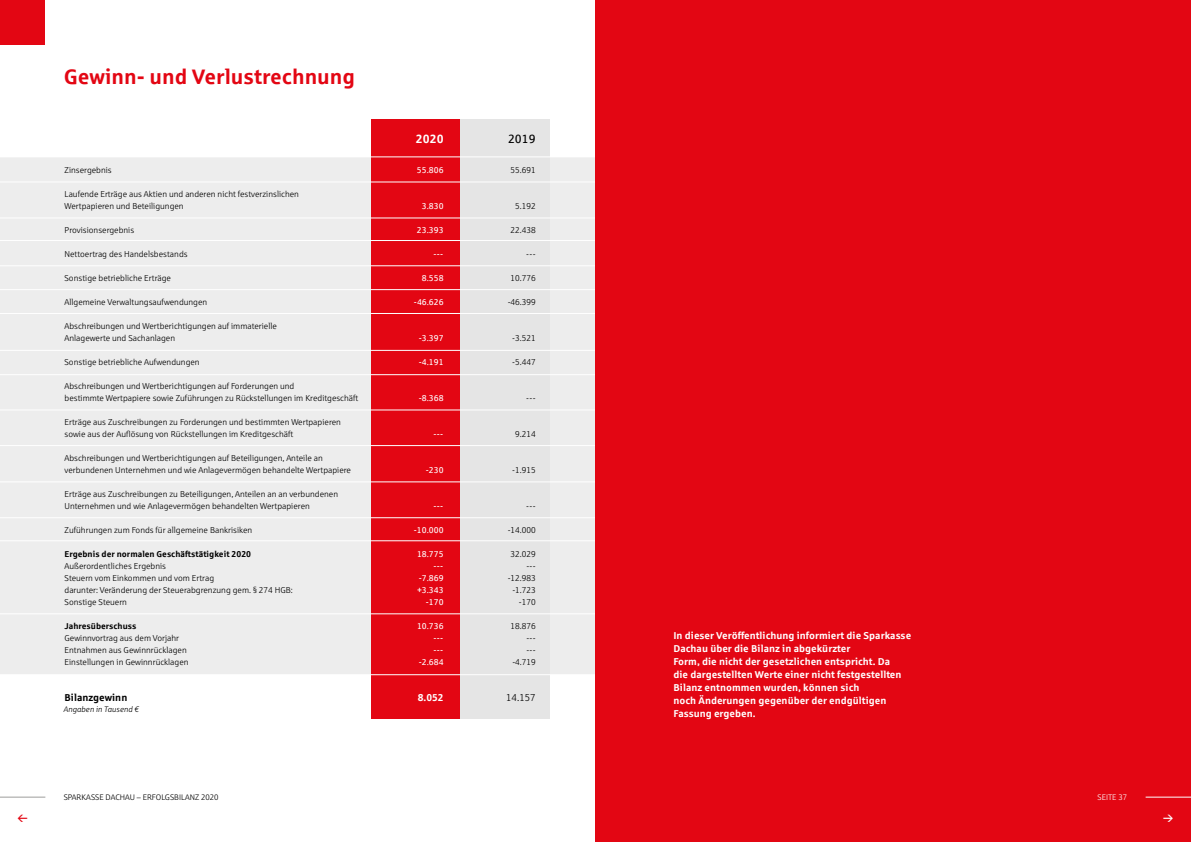
<style>
.page{position:relative;width:1191px;height:842px;background:#fff}
.page>*{position:absolute;margin:0;border:0;box-sizing:border-box;transform-origin:0 0}
.t1{font:700 21px "Sparkasse Rg";color:#e30613}
.t2{font:700 12px "Sparkasse Rg";color:#fff}
.t3{font:12px "Sparkasse Rg";color:#000}
.t4{font:700 10px/13px "Sparkasse Rg";color:#fff}
.t5{font:700 10px "Sparkasse Rg";color:#000}
.t6{font:10px "Sparkasse Lt";color:#000}
.t7{font:8.5px/12px "Sparkasse Lt";color:#000}
.t8{font:8.5px "Sparkasse Rg";color:#fff}
.t9{font:700 8.5px "Sparkasse Rg";color:#000}
.t10{font:8px "Sparkasse Lt";color:#000}
.t11{font:italic 8px "Sparkasse Lt";color:#000}
.t12{font:8px "Sparkasse Lt";color:#fff}
</style>
<div class="page">
<div style="left:0;top:0;width:45px;height:45px;background:#e30613"></div>
<hr style="left:0;top:797px;width:45px;height:1px;background:#9d9d9c">
<div style="left:0;top:157px;width:604px;height:518px;background:#ededed"></div>
<div style="left:431px;top:119px;width:119px;height:599px;background:#e5e5e5"></div>
<div style="left:371px;top:119px;width:88px;height:599px;background:#e30613"></div>
<hr style="left:0;top:156px;width:595px;height:1px;background:#fff">
<hr style="left:0;top:218px;width:604px;height:1px;background:#fff">
<hr style="left:0;top:266px;width:604px;height:1px;background:#fff">
<hr style="left:0;top:350px;width:604px;height:1px;background:#fff">
<hr style="left:0;top:410px;width:604px;height:1px;background:#fff">
<hr style="left:0;top:482px;width:604px;height:1px;background:#fff">
<hr style="left:0;top:289px;width:604px;height:1px;background:#fff">
<hr style="left:0;top:374px;width:604px;height:1px;background:#fff">
<hr style="left:0;top:240px;width:604px;height:1px;background:#fff">
<hr style="left:0;top:313px;width:604px;height:1px;background:#fff">
<hr style="left:0;top:445px;width:604px;height:1px;background:#fff">
<hr style="left:0;top:517px;width:604px;height:1px;background:#fff">
<hr style="left:0;top:540px;width:604px;height:1px;background:#fff">
<hr style="left:0;top:614px;width:604px;height:1px;background:#fff">
<hr style="left:0;top:674px;width:604px;height:1px;background:#fff">
<hr style="left:0;top:182px;width:604px;height:1px;background:#fff">
<div style="left:595px;top:0;width:596px;height:842px;background:#e30613"></div>
<hr style="left:1145px;top:797px;width:46px;height:1px;background:#fff">
<h1 class="t1" style="left:64px;top:63px;width:293px">Gewinn- und Verlustrechnung</h1>
<h2 class="t2" style="left:416px;top:131px;width:29px">2020</h2>
<h2 class="t3" style="left:508px;top:131px;width:29px">2019</h2>
<p class="t7" style="left:65px;top:163px;width:49px">Zinsergebnis</p>
<p class="t8" style="left:417px;top:164px;width:28px">55.806</p>
<p class="t7" style="left:510px;top:163px;width:27px">55.691</p>
<p class="t7" style="left:65px;top:187px;width:236px">Laufende Erträge aus Aktien und anderen nicht festverzinslichen<br>Wertpapieren und Beteiligungen</p>
<p class="t8" style="left:422px;top:200px;width:23px">3.830</p>
<p class="t7" style="left:515px;top:199px;width:22px">5.192</p>
<p class="t7" style="left:65px;top:223px;width:71px">Provisionsergebnis</p>
<p class="t8" style="left:417px;top:224px;width:28px">23.393</p>
<p class="t7" style="left:510px;top:223px;width:27px">22.438</p>
<p class="t7" style="left:65px;top:247px;width:125px">Nettoertrag des Handelsbestands</p>
<p class="t8" style="left:433px;top:248px;width:11px">---</p>
<p class="t7" style="left:526px;top:247px;width:11px">---</p>
<p class="t7" style="left:65px;top:271px;width:108px">Sonstige betriebliche Erträge</p>
<p class="t8" style="left:422px;top:272px;width:23px">8.558</p>
<p class="t7" style="left:510px;top:271px;width:27px">10.776</p>
<p class="t7" style="left:65px;top:295px;width:144px">Allgemeine Verwaltungsaufwendungen</p>
<p class="t8" style="left:414px;top:296px;width:31px">-46.626</p>
<p class="t7" style="left:508px;top:295px;width:30px">-46.399</p>
<p class="t7" style="left:65px;top:319px;width:214px">Abschreibungen und Wertberichtigungen auf immaterielle<br>Anlagewerte und Sachanlagen</p>
<p class="t8" style="left:419px;top:332px;width:26px">-3.397</p>
<p class="t7" style="left:512px;top:331px;width:25px">-3.521</p>
<p class="t7" style="left:65px;top:355px;width:137px">Sonstige betriebliche Aufwendungen</p>
<p class="t8" style="left:419px;top:356px;width:26px">-4.191</p>
<p class="t7" style="left:512px;top:355px;width:25px">-5.447</p>
<p class="t7" style="left:65px;top:380px;width:295px">Abschreibungen und Wertberichtigungen auf Forderungen und<br>bestimmte Wertpapiere sowie Zuführungen zu Rückstellungen im Kreditgeschäft</p>
<p class="t8" style="left:419px;top:392px;width:26px">-8.368</p>
<p class="t7" style="left:526px;top:392px;width:11px">---</p>
<p class="t7" style="left:65px;top:416px;width:278px">Erträge aus Zuschreibungen zu Forderungen und bestimmten Wertpapieren sowie aus der Auflösung von Rückstellungen im Kreditgeschäft</p>
<p class="t7" style="left:65px;top:452px;width:288px">Abschreibungen und Wertberichtigungen auf Beteiligungen, Anteile an verbundenen Unternehmen und wie Anlagevermögen behandelte Wertpapiere</p>
<p class="t7" style="left:65px;top:488px;width:275px">Erträge aus Zuschreibungen zu Beteiligungen, Anteilen an an verbundenen<br>Unternehmen und wie Anlagevermögen behandelten Wertpapieren</p>
<p class="t8" style="left:433px;top:428px;width:11px">---</p>
<p class="t7" style="left:515px;top:428px;width:22px">9.214</p>
<p class="t8" style="left:426px;top:464px;width:19px">-230</p>
<p class="t7" style="left:512px;top:464px;width:25px">-1.915</p>
<p class="t8" style="left:433px;top:500px;width:11px">---</p>
<p class="t7" style="left:526px;top:500px;width:11px">---</p>
<p class="t7" style="left:65px;top:524px;width:189px">Zuführungen zum Fonds für allgemeine Bankrisiken</p>
<p class="t8" style="left:414px;top:524px;width:31px">-10.000</p>
<p class="t7" style="left:507px;top:524px;width:30px">-14.000</p>
<p class="t9" style="left:65px;top:548px;width:188px">Ergebnis der normalen Geschäftstätigkeit 2020</p>
<p class="t8" style="left:417px;top:548px;width:28px">18.775</p>
<p class="t7" style="left:510px;top:548px;width:27px">32.029</p>
<p class="t7" style="left:65px;top:560px;width:103px">Außerordentliches Ergebnis</p>
<p class="t8" style="left:433px;top:560px;width:11px">---</p>
<p class="t7" style="left:526px;top:560px;width:11px">---</p>
<p class="t7" style="left:65px;top:572px;width:151px">Steuern vom Einkommen und vom Ertrag</p>
<p class="t8" style="left:419px;top:572px;width:26px">-7.869</p>
<p class="t7" style="left:508px;top:572px;width:30px">-12.983</p>
<p class="t7" style="left:65px;top:584px;width:230px">darunter: Veränderung der Steuerabgrenzung gem. § 274 HGB:</p>
<p class="t8" style="left:417px;top:584px;width:28px">+3.343</p>
<p class="t7" style="left:512px;top:584px;width:25px">-1.723</p>
<p class="t7" style="left:65px;top:596px;width:64px">Sonstige Steuern</p>
<p class="t8" style="left:426px;top:596px;width:19px">-170</p>
<p class="t7" style="left:519px;top:596px;width:18px">-170</p>
<p class="t9" style="left:65px;top:620px;width:73px">Jahresüberschuss</p>
<p class="t8" style="left:417px;top:620px;width:28px">10.736</p>
<p class="t7" style="left:510px;top:620px;width:27px">18.876</p>
<p class="t7" style="left:65px;top:632px;width:116px">Gewinnvortrag aus dem Vorjahr</p>
<p class="t8" style="left:433px;top:632px;width:11px">---</p>
<p class="t7" style="left:526px;top:632px;width:11px">---</p>
<p class="t7" style="left:65px;top:644px;width:124px">Entnahmen aus Gewinnrücklagen</p>
<p class="t8" style="left:433px;top:644px;width:11px">---</p>
<p class="t7" style="left:526px;top:644px;width:11px">---</p>
<p class="t7" style="left:65px;top:656px;width:126px">Einstellungen in Gewinnrücklagen</p>
<p class="t8" style="left:419px;top:656px;width:26px">-2.684</p>
<p class="t7" style="left:512px;top:656px;width:25px">-4.719</p>
<p class="t5" style="left:65px;top:691px;width:64px">Bilanzgewinn</p>
<p class="t4" style="left:418px;top:690px;width:27px">8.052</p>
<p class="t6" style="left:506px;top:691px;width:31px">14.157</p>
<p class="t11" style="left:63px;top:704px;width:77px">Angaben in Tausend €</p>
<p class="t10" style="left:64px;top:792px;width:156px">SPARKASSE DACHAU – ERFOLGSBILANZ 2020</p>
<p class="t4" style="left:673px;top:628px;width:239px">In dieser Veröffentlichung informiert die Sparkasse Dachau über die Bilanz in abgekürzter<br>Form, die nicht der gesetzlichen entspricht. Da<br>die dargestellten Werte einer nicht festgestellten Bilanz entnommen wurden, können sich<br>noch Änderungen gegenüber der endgültigen Fassung ergeben.</p>
<p class="t12" style="left:1097px;top:792px;width:31px">SEITE 37</p>
</div>
